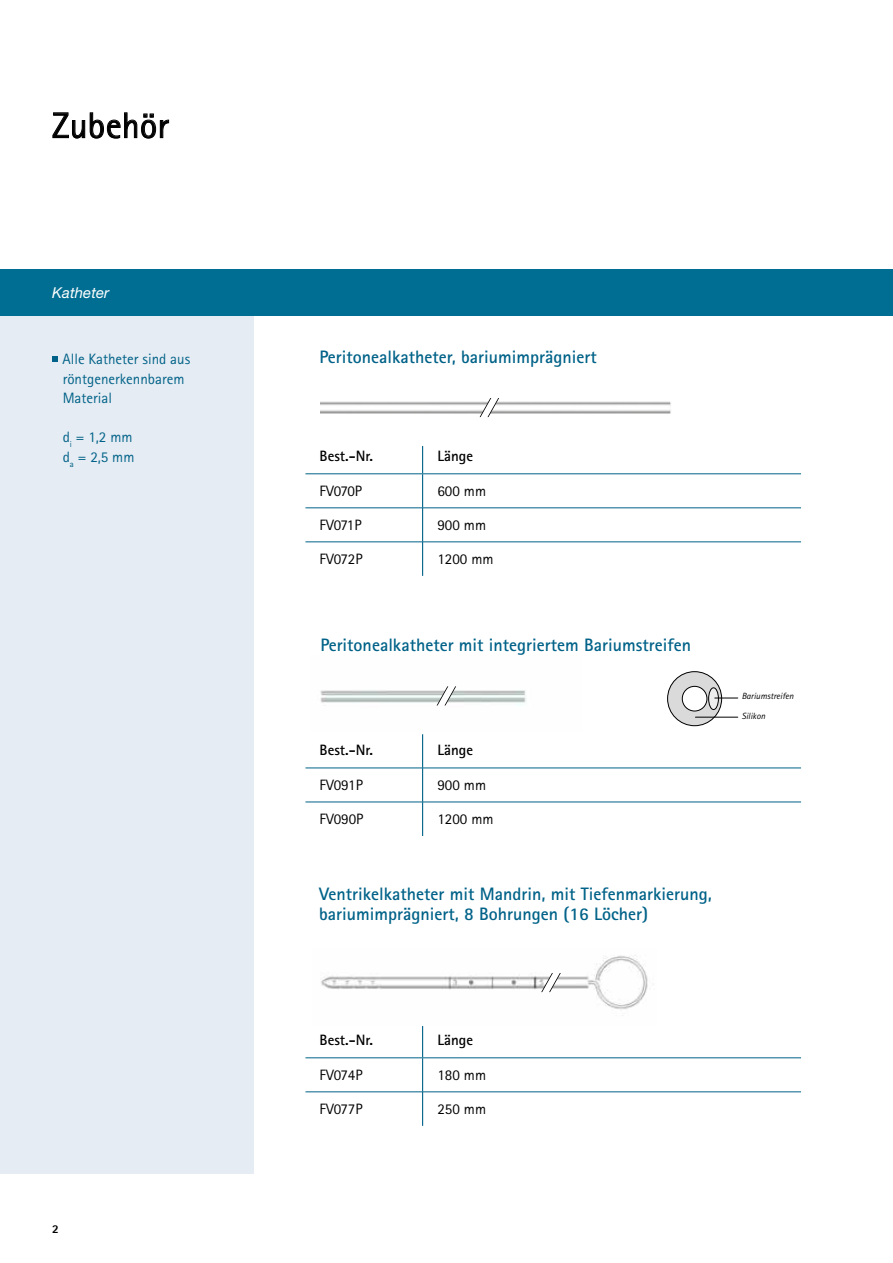
<style>
.page{position:relative;width:893px;height:1263px;background:#fff}
.page>*{position:absolute;margin:0;border:0;box-sizing:border-box;transform-origin:0 0}
.t1{font:36px "Rotis Sans Serif Pro";letter-spacing:.005em;color:#000}
.t2{font:700 18px/19.5px "Rotis Sans Serif Pro";color:#006288}
.t3{font:15px "Rotis Sans Serif Pro";color:#000}
.t4{font:15px/19.5px "Rotis Sans Serif Pro";color:#006288}
.t5{font:700 15px "Rotis Sans Serif Pro";color:#000}
.t6{font:italic 15px "Helvetica Neue LT";letter-spacing:.005em;color:#fff}
.t7{font:800 12px "Rotis Sans Serif Pro";color:#000}
.t8{font:italic 9px/19.2px "Rotis Sans Serif Pro";color:#000}
</style>
<div class="page">
<div style="left:0;top:269px;width:253px;height:905px;background:#e6ecf3"></div>
<div style="left:0;top:269px;width:893px;height:47px;background:#006e93"></div>
<svg style="left:52px;top:356px;width:5px;height:5px"></svg>
<hr style="left:422px;top:440px;width:1px;height:33px;background:#006288">
<hr style="left:422px;top:474px;width:1px;height:34px;background:#006288">
<hr style="left:422px;top:508px;width:1px;height:34px;background:#006288">
<hr style="left:422px;top:542px;width:1px;height:34px;background:#006288">
<hr style="left:305px;top:473px;width:118px;height:1px;background:#006288">
<hr style="left:423px;top:473px;width:378px;height:1px;background:#006288">
<hr style="left:305px;top:508px;width:118px;height:1px;background:#006288">
<hr style="left:423px;top:508px;width:378px;height:1px;background:#006288">
<hr style="left:305px;top:542px;width:118px;height:1px;background:#006288">
<hr style="left:423px;top:542px;width:378px;height:1px;background:#006288">
<hr style="left:422px;top:734px;width:1px;height:34px;background:#006288">
<hr style="left:422px;top:768px;width:1px;height:34px;background:#006288">
<hr style="left:422px;top:802px;width:1px;height:34px;background:#006288">
<hr style="left:305px;top:768px;width:118px;height:1px;background:#006288">
<hr style="left:423px;top:768px;width:378px;height:1px;background:#006288">
<hr style="left:305px;top:802px;width:118px;height:1px;background:#006288">
<hr style="left:423px;top:802px;width:378px;height:1px;background:#006288">
<hr style="left:422px;top:1024px;width:1px;height:33px;background:#006288">
<hr style="left:422px;top:1058px;width:1px;height:34px;background:#006288">
<hr style="left:422px;top:1092px;width:1px;height:34px;background:#006288">
<hr style="left:305px;top:1057px;width:118px;height:1px;background:#006288">
<hr style="left:423px;top:1057px;width:378px;height:1px;background:#006288">
<hr style="left:305px;top:1091px;width:118px;height:1px;background:#006288">
<hr style="left:423px;top:1091px;width:378px;height:1px;background:#006288">
<img style="left:320px;top:401px;width:351px;height:44px">
<img style="left:320px;top:690px;width:207px;height:15px">
<img style="left:321px;top:955px;width:327px;height:70px">
<svg style="left:477px;top:398px;width:24px;height:20px"></svg>
<svg style="left:434px;top:686px;width:24px;height:20px"></svg>
<svg style="left:52px;top:112px;width:118px;height:27px"></svg>
<div style="left:668px;top:672px;width:54px;height:54px;background:#dadada;border-radius:50%"></div>
<div style="left:667px;top:671px;width:55px;height:55px;border:1px solid #000;border-radius:50%"></div>
<div style="left:682px;top:686px;width:25px;height:25px;background:#fff;border-radius:50%"></div>
<div style="left:682px;top:686px;width:25px;height:25px;border:1px solid #000;border-radius:50%"></div>
<div style="left:709px;top:688px;width:9px;height:21px;background:#ededed;border-radius:50%"></div>
<div style="left:708px;top:688px;width:11px;height:22px;border:1px solid #000;border-radius:50%"></div>
<svg style="left:715px;top:698px;width:23px;height:1px"></svg>
<hr style="left:695px;top:717px;width:43px;height:1px;background:#000">
<svg style="left:539px;top:972px;width:24px;height:21px"></svg>
<h1 class="t1" style="left:52px;top:104px;width:118px">Zubehör</h1>
<p class="t6" style="left:52px;top:283px;width:59px">Katheter</p>
<p class="t4" style="left:63px;top:349px;width:129px">Alle Katheter sind aus röntgenerkennbarem<br>Material</p>
<p class="t4" style="left:63px;top:427px;width:73px">d<sub>i</sub> = 1,2 mm d<sub>a</sub> = 2,5 mm</p>
<p class="t7" style="left:52px;top:1221px;width:8px">2</p>
<p class="t2" style="left:319px;top:347px;width:279px">Peritonealkatheter, bariumimprägniert</p>
<p class="t5" style="left:320px;top:447px;width:55px">Best.-Nr.</p>
<p class="t5" style="left:437px;top:447px;width:37px">Länge</p>
<p class="t3" style="left:320px;top:482px;width:44px">FV070P</p>
<p class="t3" style="left:437px;top:482px;width:50px">600 mm</p>
<p class="t3" style="left:320px;top:516px;width:43px">FV071P</p>
<p class="t3" style="left:437px;top:516px;width:50px">900 mm</p>
<p class="t3" style="left:320px;top:550px;width:45px">FV072P</p>
<p class="t3" style="left:437px;top:550px;width:58px">1200 mm</p>
<p class="t2" style="left:320px;top:634px;width:372px">Peritonealkatheter mit integriertem Bariumstreifen</p>
<p class="t5" style="left:320px;top:741px;width:55px">Best.-Nr.</p>
<p class="t5" style="left:437px;top:741px;width:37px">Länge</p>
<p class="t3" style="left:320px;top:776px;width:45px">FV091P</p>
<p class="t3" style="left:437px;top:776px;width:50px">900 mm</p>
<p class="t3" style="left:320px;top:810px;width:45px">FV090P</p>
<p class="t3" style="left:437px;top:810px;width:58px">1200 mm</p>
<p class="t2" style="left:319px;top:884px;width:394px">Ventrikelkatheter mit Mandrin, mit Tiefenmarkierung, bariumimprägniert, 8 Bohrungen (16 Löcher)</p>
<p class="t8" style="left:742px;top:687px;width:53px">Bariumstreifen<br>Silikon</p>
<p class="t5" style="left:320px;top:1030px;width:55px">Best.-Nr.</p>
<p class="t5" style="left:437px;top:1030px;width:37px">Länge</p>
<p class="t3" style="left:320px;top:1066px;width:45px">FV074P</p>
<p class="t3" style="left:437px;top:1066px;width:50px">180 mm</p>
<p class="t3" style="left:320px;top:1100px;width:45px">FV077P</p>
<p class="t3" style="left:437px;top:1100px;width:50px">250 mm</p>
</div>
